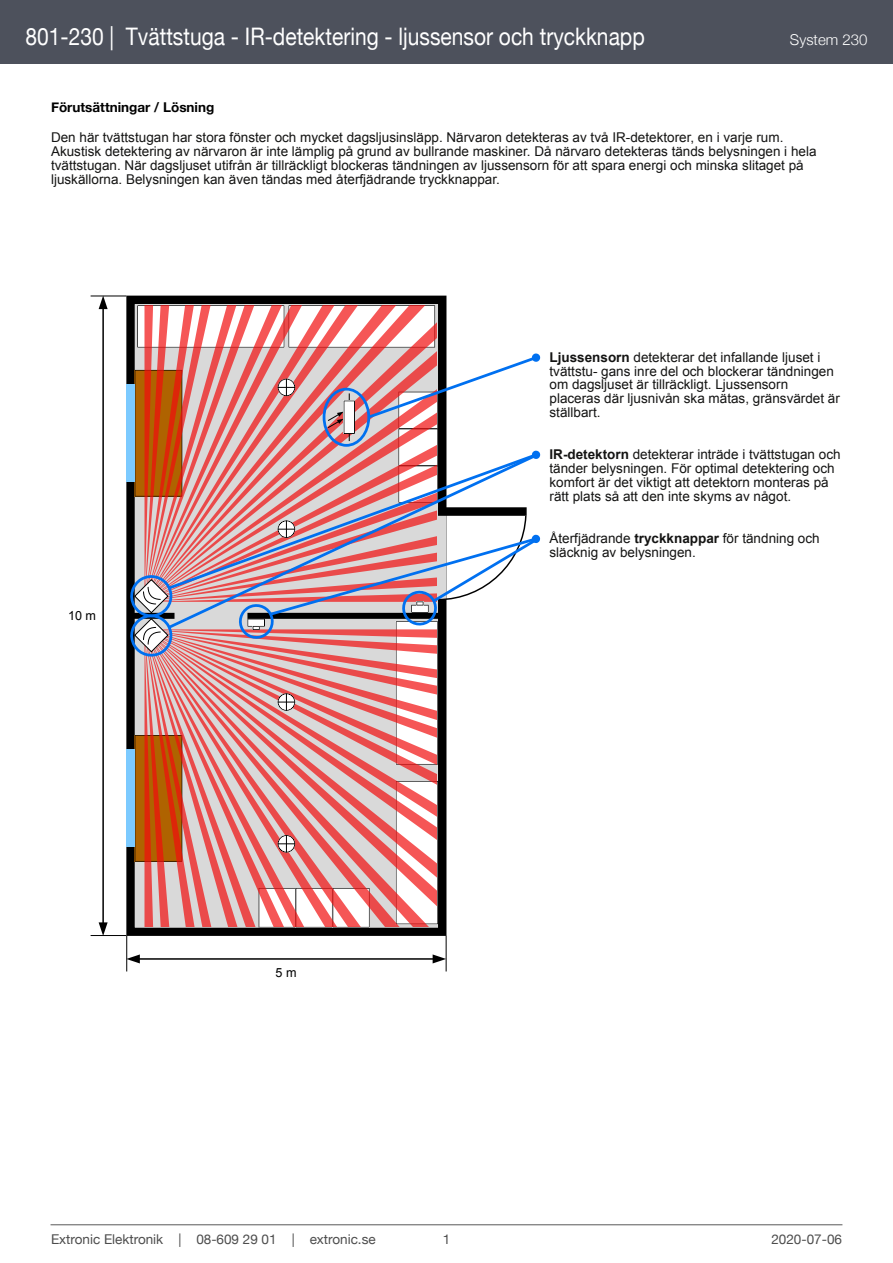
<style>
.page{position:relative;width:893px;height:1263px;background:#fff}
.page>*{position:absolute;margin:0;border:0;box-sizing:border-box;transform-origin:0 0}
.t1{font:24.15px "Helvetica Neue";color:#fff;scale:.87 1}
.t2{font:300 15px "Helvetica Neue";color:#fff}
.t3{font:13.5px/14px "Arial";color:#141413}
.t4{font:13.5px "Helvetica Neue";color:#4d4d4d}
.t5{font:700 13.5px "Helvetica Neue";color:#000}
.t6{font:12.6px "Arial";color:#000}
.s1{font-weight:700}
</style>
<div class="page">
<hr style="left:51px;top:1224px;width:791px;height:1px;background:#595959">
<div style="left:0;top:0;width:893px;height:64px;background:#4d515c"></div>
<svg style="left:126px;top:296px;width:320px;height:640px;background:#191919"></svg>
<div style="left:126px;top:385px;width:9px;height:97px;background:#7ccaff"></div>
<div style="left:126px;top:750px;width:9px;height:97px;background:#7ccaff"></div>
<svg style="left:99px;top:297px;width:9px;height:12px"></svg>
<svg style="left:99px;top:922px;width:9px;height:13px"></svg>
<hr style="left:102px;top:306px;width:2px;height:619px;background:#000">
<svg style="left:127px;top:954px;width:13px;height:9px"></svg>
<svg style="left:433px;top:954px;width:13px;height:9px"></svg>
<hr style="left:137px;top:958px;width:298px;height:2px;background:#000">
<hr style="left:91px;top:296px;width:35px;height:1px;background:#000">
<hr style="left:126px;top:936px;width:1px;height:35px;background:#000">
<hr style="left:91px;top:935px;width:35px;height:1px;background:#000">
<hr style="left:446px;top:936px;width:1px;height:35px;background:#000">
<svg style="left:127px;top:305px;width:414px;height:622px"></svg>
<h1 class="t1" style="left:26px;top:22px;width:713px">801-230 | Tvättstuga - IR-detektering - ljussensor och tryckknapp</h1>
<p class="t2" style="left:790px;top:31px;width:79px">System 230</p>
<p class="t5" style="left:51px;top:99px;width:165px">Förutsättningar / Lösning</p>
<p class="t3" style="left:51px;top:132px;width:767px">Den här tvättstugan har stora fönster och mycket dagsljusinsläpp. Närvaron detekteras av två IR-detektorer, en i varje rum.<br>Akustisk detektering av närvaron är inte lämplig på grund av bullrande maskiner. Då närvaro detekteras tänds belysningen i hela tvättstugan. När dagsljuset utifrån är tillräckligt blockeras tändningen av ljussensorn för att spara energi och minska slitaget på ljuskällorna. Belysningen kan även tändas med återfjädrande tryckknappar.</p>
<p class="t6" style="left:68px;top:611px;width:30px">10 m</p>
<p class="t6" style="left:275px;top:968px;width:23px">5 m</p>
<p class="t3" style="left:549px;top:351px;width:292px"><span class="s1">Ljussensorn</span> detekterar det infallande ljuset i tvättstu- gans inre del och blockerar tändningen om dagsljuset är tillräckligt. Ljussensorn placeras där ljusnivån ska mätas, gränsvärdet är ställbart.</p>
<p class="t3" style="left:549px;top:449px;width:293px"><span class="s1">IR-detektorn</span> detekterar inträde i tvättstugan och tänder belysningen. För optimal detektering och komfort är det viktigt att detektorn monteras på rätt plats så att den inte skyms av något.</p>
<p class="t3" style="left:549px;top:532px;width:272px">Återfjädrande <span class="s1">tryckknappar</span> för tändning och släcknig av belysningen.</p>
<p class="t4" style="left:51px;top:1231px;width:326px">Extronic Elektronik | 08-609 29 01 | extronic.se</p>
<p class="t4" style="left:771px;top:1231px;width:72px">2020-07-06</p>
<p class="t4" style="left:443px;top:1231px;width:9px">1</p>
</div>
